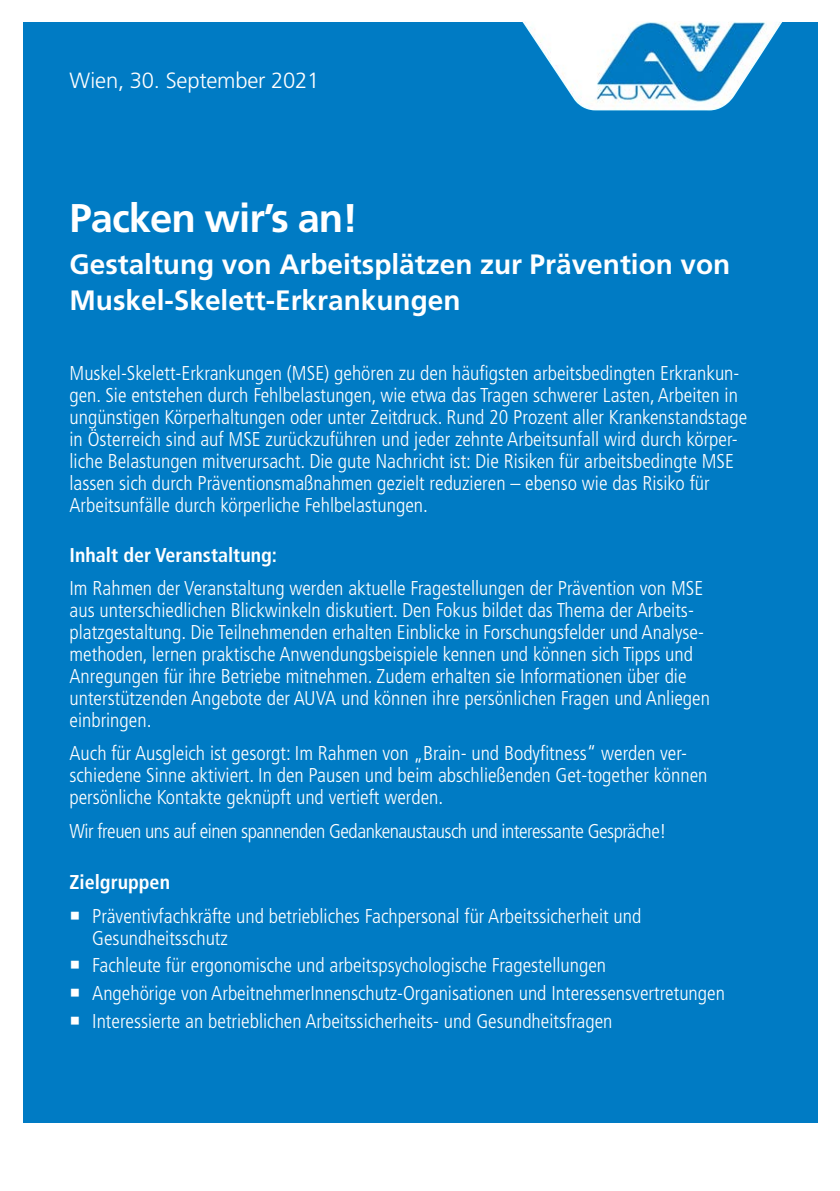
<style>
.page{position:relative;width:840px;height:1191px;background:#fff}
.page>*{position:absolute;margin:0;border:0;box-sizing:border-box;transform-origin:0 0}
.h1_Cover_Titel_19-22{font:700 40px "Frutiger LT Std";letter-spacing:-.025em;color:#fff}
.h2_packen_wirs_Karte{font:700 28px/36px "Frutiger LT Std";color:#fff}
.t1{font:300 22px "Frutiger LT Std";letter-spacing:-.01em;color:#fff}
.I_Copy_weiß{font:300 condensed 20px/22px "Frutiger LT Std";color:#fff}
.I_Copy_weiß-2{font:300 condensed 20px "Frutiger LT Std";letter-spacing:-.025em;color:#fff}
.h3_fachl_auskunft{font:700 condensed 20px "Frutiger LT Std";color:#fff}
</style>
<div class="page">
<div style="left:23px;top:22px;width:793px;height:1101px;background:#007bc4"></div>
<img style="left:522px;top:22px;width:260px;height:88px">
<p class="t1" style="left:69px;top:68px;width:251px">Wien, 30. September 2021</p>
<h1 class="h1_Cover_Titel_19-22" style="left:69px;top:195px;width:290px">Packen wir’s an!</h1>
<h2 class="h2_packen_wirs_Karte" style="left:69px;top:246px;width:662px">Gestaltung von Arbeitsplätzen zur Prävention von<br>Muskel-Skelett-Erkrankungen</h2>
<p class="I_Copy_weiß" style="left:69px;top:362px;width:678px">Muskel-Skelett-Erkrankungen (MSE) gehören zu den häufigsten arbeitsbedingten Erkrankun&shy;gen. Sie entstehen durch Fehlbelastungen, wie etwa das Tragen schwerer Lasten, Arbeiten in ungünstigen Körperhaltungen oder unter Zeitdruck. Rund 20 Prozent aller Krankenstandstage in Österreich sind auf MSE zurückzuführen und jeder zehnte Arbeitsunfall wird durch körper&shy;liche Belastungen mitverursacht. Die gute Nachricht ist: Die Risiken für arbeitsbedingte MSE lassen sich durch Präventionsmaßnahmen gezielt reduzieren – ebenso wie das Risiko für Arbeitsunfälle durch körperliche Fehlbelastungen.</p>
<h3 class="h3_fachl_auskunft" style="left:69px;top:543px;width:209px">Inhalt der Veranstaltung:</h3>
<p class="I_Copy_weiß" style="left:69px;top:577px;width:641px">Im Rahmen der Veranstaltung werden aktuelle Fragestellungen der Prävention von MSE aus unterschiedlichen Blickwinkeln diskutiert. Den Fokus bildet das Thema der Arbeits&shy;platzgestaltung. Die Teilnehmenden erhalten Einblicke in Forschungsfelder und Analyse&shy;methoden, lernen praktische Anwendungsbeispiele kennen und können sich Tipps und Anregungen für ihre Betriebe mitnehmen. Zudem erhalten sie Informationen über die unterstützenden Angebote der AUVA und können ihre persönlichen Fragen und Anliegen einbringen.</p>
<p class="I_Copy_weiß" style="left:69px;top:742px;width:639px">Auch für Ausgleich ist gesorgt: Im Rahmen von „Brain- und Bodyfitness“ werden ver&shy;schiedene Sinne aktiviert. In den Pausen und beim abschließenden Get-together können persönliche Kontakte geknüpft und vertieft werden.</p>
<p class="I_Copy_weiß-2" style="left:69px;top:819px;width:598px">Wir freuen uns auf einen spannenden Gedankenaustausch und interessante Gespräche!</p>
<h3 class="h3_fachl_auskunft" style="left:69px;top:870px;width:102px">Zielgruppen</h3>
<p class="I_Copy_weiß" style="left:92px;top:905px;width:550px">Präventivfachkräfte und betriebliches Fachpersonal für Arbeitssicherheit und<br>Gesundheitsschutz</p>
<p class="I_Copy_weiß" style="left:92px;top:954px;width:515px">Fachleute für ergonomische und arbeitspsychologische Fragestellungen</p>
<p class="I_Copy_weiß" style="left:92px;top:982px;width:634px">Angehörige von ArbeitnehmerInnenschutz-Organisationen und Interessensvertretungen</p>
<p class="I_Copy_weiß" style="left:92px;top:1010px;width:521px">Interessierte an betrieblichen Arbeitssicherheits- und Gesundheitsfragen</p>
</div>
